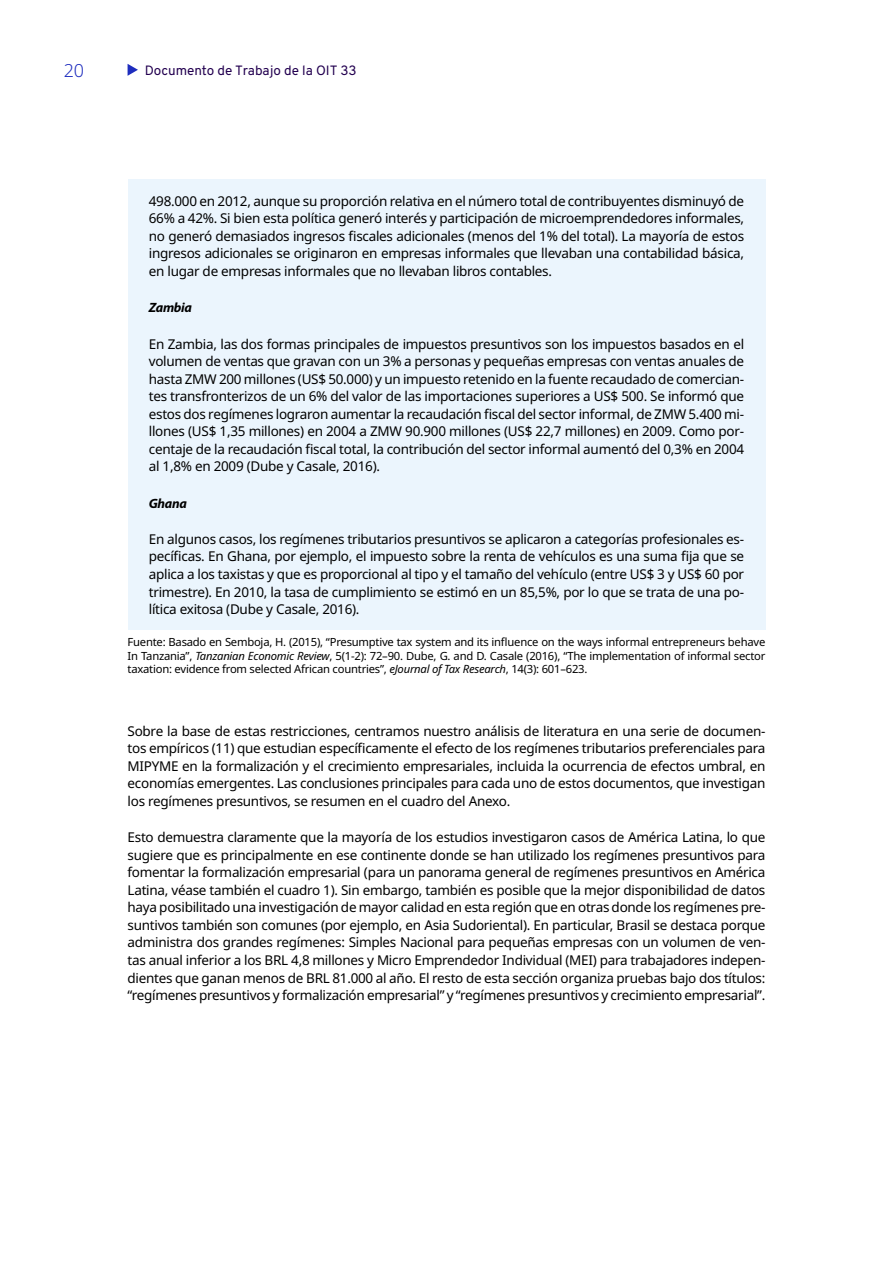
<style>
.page{position:relative;width:893px;height:1263px;background:#fff}
.page>*{position:absolute;margin:0;border:0;box-sizing:border-box;transform-origin:0 0}
.t1{font:300 18px "Noto Sans";color:#1e2dbe}
.B_Body_Space{font:13.5px/17.5px "Noto Sans";letter-spacing:-.02em;color:#000;text-align:justify}
.t2{font:13.5px "Overpass";color:#230050}
.B_Body_Space-2{font:italic 700 13.5px "Myriad Pro";letter-spacing:-.02em;color:#000}
.C_Source{font:11.25px/13.5px "Noto Sans";letter-spacing:-.02em;color:#000;text-align:justify}
.s1{font-style:italic}
</style>
<div class="page">
<svg style="left:128px;top:64px;width:10px;height:12px"></svg>
<div style="left:128px;top:179px;width:637px;height:113px;background:#ebf5fd"></div>
<div style="left:128px;top:286px;width:637px;height:42px;background:#ebf5fd"></div>
<div style="left:128px;top:322px;width:637px;height:165px;background:#ebf5fd"></div>
<div style="left:128px;top:481px;width:637px;height:43px;background:#ebf5fd"></div>
<div style="left:128px;top:517px;width:637px;height:113px;background:#ebf5fd"></div>
<h1 class="t1" style="left:64px;top:57px;width:22px">20</h1>
<p class="t2" style="left:145px;top:60px;width:213px">Documento de Trabajo de la OIT 33</p>
<p class="B_Body_Space" style="left:149px;top:192px;width:597px">498.000 en 2012, aunque su proporción relativa en el número total de contribuyentes disminuyó de 66% a 42%. Si bien esta política generó interés y participación de microemprendedores informales, no generó demasiados ingresos fiscales adicionales (menos del 1% del total). La mayoría de estos ingresos adicionales se originaron en empresas informales que llevaban una contabilidad básica, en lugar de empresas informales que no llevaban libros contables.</p>
<p class="B_Body_Space-2" style="left:149px;top:299px;width:45px">Zambia</p>
<p class="B_Body_Space" style="left:149px;top:335px;width:597px">En Zambia, las dos formas principales de impuestos presuntivos son los impuestos basados en el volumen de ventas que gravan con un 3% a personas y pequeñas empresas con ventas anuales de hasta ZMW 200 millones (US$ 50.000) y un impuesto retenido en la fuente recaudado de comercian&shy;tes transfronterizos de un 6% del valor de las importaciones superiores a US$ 500. Se informó que estos dos regímenes lograron aumentar la recaudación fiscal del sector informal, de ZMW 5.400 mi&shy;llones (US$ 1,35 millones) en 2004 a ZMW 90.900 millones (US$ 22,7 millones) en 2009. Como por&shy;centaje de la recaudación fiscal total, la contribución del sector informal aumentó del 0,3% en 2004 al 1,8% en 2009 (Dube y Casale, 2016).</p>
<p class="B_Body_Space-2" style="left:149px;top:494px;width:40px">Ghana</p>
<p class="B_Body_Space" style="left:149px;top:531px;width:597px">En algunos casos, los regímenes tributarios presuntivos se aplicaron a categorías profesionales es&shy;pecíficas. En Ghana, por ejemplo, el impuesto sobre la renta de vehículos es una suma fija que se aplica a los taxistas y que es proporcional al tipo y el tamaño del vehículo (entre US$ 3 y US$ 60 por trimestre). En 2010, la tasa de cumplimiento se estimó en un 85,5%, por lo que se trata de una po&shy;lítica exitosa (Dube y Casale, 2016).</p>
<p class="C_Source" style="left:128px;top:636px;width:639px">Fuente: Basado en Semboja, H. (2015), “Presumptive tax system and its influence on the ways informal entrepreneurs behave In Tanzania”, <span class="s1">Tanzanian Economic Review</span>, 5(1-2): 72–90. Dube, G. and D. Casale (2016), “The implementation of informal sector taxation: evidence from selected African countries”, <span class="s1">eJournal of Tax Research</span>, 14(3): 601–623.</p>
<p class="B_Body_Space" style="left:128px;top:722px;width:639px">Sobre la base de estas restricciones, centramos nuestro análisis de literatura en una serie de documen&shy;tos empíricos (11) que estudian específicamente el efecto de los regímenes tributarios preferenciales para MIPYME en la formalización y el crecimiento empresariales, incluida la ocurrencia de efectos umbral, en economías emergentes. Las conclusiones principales para cada uno de estos documentos, que investigan los regímenes presuntivos, se resumen en el cuadro del Anexo.</p>
<p class="B_Body_Space" style="left:128px;top:829px;width:639px">Esto demuestra claramente que la mayoría de los estudios investigaron casos de América Latina, lo que sugiere que es principalmente en ese continente donde se han utilizado los regímenes presuntivos para fomentar la formalización empresarial (para un panorama general de regímenes presuntivos en América Latina, véase también el cuadro 1). Sin embargo, también es posible que la mejor disponibilidad de datos haya posibilitado una investigación de mayor calidad en esta región que en otras donde los regímenes pre&shy;suntivos también son comunes (por ejemplo, en Asia Sudoriental). En particular, Brasil se destaca porque administra dos grandes regímenes: Simples Nacional para pequeñas empresas con un volumen de ven&shy;tas anual inferior a los BRL 4,8 millones y Micro Emprendedor Individual (MEI) para trabajadores indepen&shy;dientes que ganan menos de BRL 81.000 al año. El resto de esta sección organiza pruebas bajo dos títulos: “regímenes presuntivos y formalización empresarial” y “regímenes presuntivos y crecimiento empresarial”.</p>
</div>
